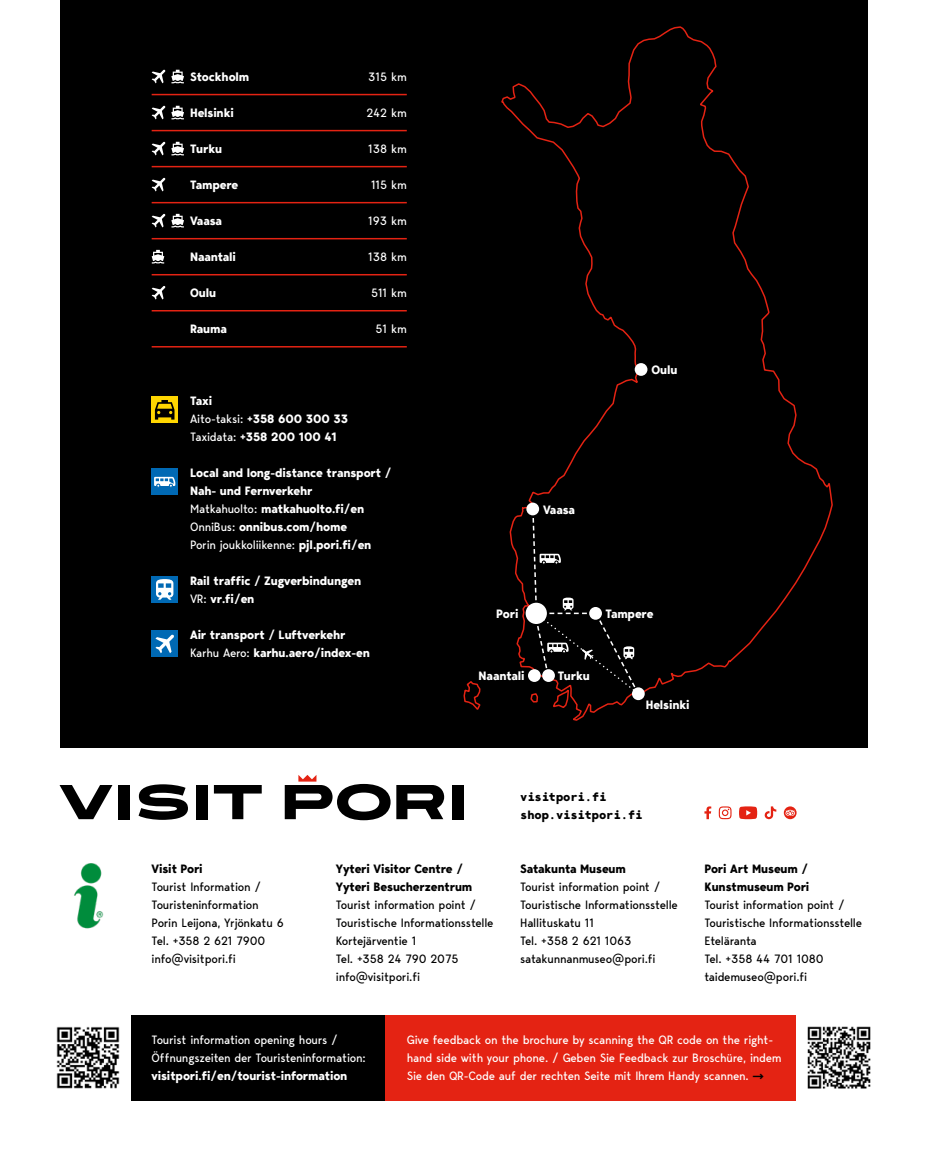
<style>
.page{position:relative;width:927px;height:1149px;background:#fff}
.page>*{position:absolute;margin:0;border:0;box-sizing:border-box;transform-origin:0 0}
.t1{font:12px/18px "Bergen Text";letter-spacing:-.02em;color:#000}
.t2{font:700 12px/18px "Bergen Text";letter-spacing:-.015em;color:#fff}
.t3{font:12px/18px "Bergen Text";letter-spacing:-.02em;color:#fff}
.t4{font:700 12px/18px "Bergen Text";letter-spacing:-.015em;color:#000}
.t5{font:700 12px/18px "Bergen Mono";letter-spacing:-.01em;color:#000}
.s1{font-weight:400}
.s2{font-weight:700;color:#000}
</style>
<div class="page">
<div style="left:60px;top:0;width:807px;height:747px;background:#000"></div>
<div style="left:452px;top:784px;width:11px;height:35px;background:#000"></div>
<svg style="left:285px;top:775px;width:159px;height:45px"></svg>
<div style="left:119px;top:784px;width:11px;height:35px;background:#000"></div>
<div style="left:196px;top:784px;width:11px;height:35px;background:#000"></div>
<svg style="left:214px;top:785px;width:48px;height:34px"></svg>
<svg style="left:60px;top:785px;width:52px;height:34px"></svg>
<svg style="left:139px;top:784px;width:49px;height:35px"></svg>
<hr style="left:152px;top:346px;width:255px;height:1px;background:#e42313">
<hr style="left:152px;top:310px;width:255px;height:1px;background:#e42313">
<hr style="left:152px;top:274px;width:255px;height:1px;background:#e42313">
<hr style="left:152px;top:238px;width:255px;height:1px;background:#e42313">
<hr style="left:152px;top:202px;width:255px;height:1px;background:#e42313">
<hr style="left:152px;top:166px;width:255px;height:1px;background:#e42313">
<hr style="left:152px;top:130px;width:255px;height:1px;background:#e42313">
<hr style="left:152px;top:94px;width:255px;height:1px;background:#e42313">
<div style="left:152px;top:396px;width:26px;height:27px;background:#ffd600"></div>
<svg style="left:155px;top:400px;width:19px;height:19px"></svg>
<div style="left:152px;top:468px;width:26px;height:27px;background:#0069b4"></div>
<div style="left:152px;top:576px;width:26px;height:27px;background:#0069b4"></div>
<svg style="left:156px;top:579px;width:17px;height:20px"></svg>
<div style="left:152px;top:630px;width:26px;height:27px;background:#0069b4"></div>
<svg style="left:155px;top:634px;width:19px;height:19px"></svg>
<svg style="left:152px;top:178px;width:13px;height:13px"></svg>
<svg style="left:152px;top:214px;width:13px;height:13px"></svg>
<svg style="left:152px;top:286px;width:13px;height:13px"></svg>
<svg style="left:152px;top:142px;width:13px;height:13px"></svg>
<svg style="left:152px;top:106px;width:13px;height:13px"></svg>
<svg style="left:152px;top:70px;width:13px;height:13px"></svg>
<svg style="left:765px;top:806px;width:11px;height:13px"></svg>
<svg style="left:719px;top:806px;width:13px;height:13px"></svg>
<svg style="left:739px;top:806px;width:18px;height:13px"></svg>
<svg style="left:704px;top:806px;width:7px;height:13px"></svg>
<svg style="left:784px;top:806px;width:13px;height:13px"></svg>
<div style="left:130px;top:1014px;width:256px;height:85px;background:#000"></div>
<div style="left:386px;top:1014px;width:411px;height:85px;background:#e42313"></div>
<img style="left:56px;top:1026px;width:64px;height:63px">
<img style="left:807px;top:1026px;width:64px;height:63px">
<svg style="left:154px;top:476px;width:21px;height:11px"></svg>
<svg style="left:463px;top:26px;width:370px;height:695px"></svg>
<div style="left:632px;top:687px;width:13px;height:13px;background:#fff;border-radius:50%"></div>
<div style="left:528px;top:669px;width:13px;height:12px;background:#fff;border-radius:50%"></div>
<div style="left:526px;top:502px;width:13px;height:13px;background:#fff;border-radius:50%"></div>
<div style="left:635px;top:363px;width:12px;height:13px;background:#fff;border-radius:50%"></div>
<div style="left:526px;top:602px;width:21px;height:21px;background:#fff;border-radius:50%"></div>
<svg style="left:532px;top:516px;width:108px;height:179px"></svg>
<img style="left:74px;top:863px;width:30px;height:66px">
<svg style="left:171px;top:214px;width:13px;height:14px"></svg>
<svg style="left:152px;top:250px;width:12px;height:14px"></svg>
<svg style="left:171px;top:142px;width:13px;height:14px"></svg>
<svg style="left:171px;top:106px;width:13px;height:14px"></svg>
<svg style="left:171px;top:70px;width:13px;height:14px"></svg>
<p class="t2" style="left:190px;top:67px;width:61px">Stockholm</p>
<p class="t3" style="left:368px;top:67px;width:40px">315 km</p>
<p class="t2" style="left:190px;top:103px;width:45px">Helsinki</p>
<p class="t3" style="left:366px;top:103px;width:42px">242 km</p>
<p class="t2" style="left:190px;top:139px;width:34px">Turku</p>
<p class="t3" style="left:368px;top:139px;width:40px">138 km</p>
<p class="t2" style="left:190px;top:175px;width:50px">Tampere</p>
<p class="t3" style="left:371px;top:175px;width:37px">115 km</p>
<p class="t2" style="left:190px;top:211px;width:34px">Vaasa</p>
<p class="t3" style="left:368px;top:211px;width:40px">193 km</p>
<p class="t2" style="left:190px;top:247px;width:47px">Naantali</p>
<p class="t3" style="left:368px;top:247px;width:40px">138 km</p>
<p class="t2" style="left:190px;top:283px;width:28px">Oulu</p>
<p class="t3" style="left:371px;top:283px;width:37px">511 km</p>
<p class="t2" style="left:190px;top:319px;width:38px">Rauma</p>
<p class="t3" style="left:376px;top:319px;width:33px">51 km</p>
<p class="t2" style="left:190px;top:391px;width:159px">Taxi<br><span class="s1">Aito-taksi:</span> +358 600 300 33<br><span class="s1">Taxidata:</span> +358 200 100 41</p>
<p class="t2" style="left:190px;top:463px;width:203px">Local and long-distance transport /<br>Nah- und Fernverkehr<br><span class="s1">Matkahuolto:</span> matkahuolto.fi/en<br><span class="s1">OnniBus:</span> onnibus.com/home<br><span class="s1">Porin joukkoliikenne:</span> pjl.pori.fi/en</p>
<p class="t2" style="left:190px;top:571px;width:173px">Rail traffic / Zugverbindungen<br><span class="s1">VR:</span> vr.fi/en</p>
<p class="t2" style="left:190px;top:625px;width:181px">Air transport / Luftverkehr<br><span class="s1">Karhu Aero:</span> karhu.aero/index-en</p>
<p class="t2" style="left:543px;top:500px;width:34px">Vaasa</p>
<p class="t2" style="left:651px;top:360px;width:28px">Oulu</p>
<p class="t2" style="left:496px;top:604px;width:24px">Pori</p>
<p class="t2" style="left:605px;top:604px;width:50px">Tampere</p>
<p class="t2" style="left:479px;top:666px;width:47px">Naantali</p>
<p class="t2" style="left:558px;top:666px;width:34px">Turku</p>
<p class="t2" style="left:646px;top:695px;width:45px">Helsinki</p>
<p class="t4" style="left:152px;top:859px;width:53px">Visit Pori</p>
<p class="t1" style="left:152px;top:877px;width:134px">Tourist Information /<br>Touristeninformation<br>Porin Leijona, Yrjönkatu 6<br>Tel. +358 2 621 7900 info@visitpori.fi</p>
<p class="t4" style="left:336px;top:859px;width:138px">Yyteri Visitor Centre /<br>Yyteri Besucherzentrum</p>
<p class="t1" style="left:336px;top:895px;width:159px">Tourist information point /<br>Touristische Informationsstelle<br>Kortejärventie 1<br>Tel. +358 24 790 2075 info@visitpori.fi</p>
<p class="t5" style="left:520px;top:787px;width:124px">visitpori.fi shop.visitpori.fi</p>
<p class="t4" style="left:520px;top:859px;width:107px">Satakunta Museum</p>
<p class="t1" style="left:520px;top:877px;width:159px">Tourist information point /<br>Touristische Informationsstelle<br>Hallituskatu 11<br>Tel. +358 2 621 1063 satakunnanmuseo@pori.fi</p>
<p class="t4" style="left:704px;top:859px;width:106px">Pori Art Museum /<br>Kunstmuseum Pori</p>
<p class="t1" style="left:704px;top:895px;width:159px">Tourist information point /<br>Touristische Informationsstelle<br>Eteläranta<br>Tel. +358 44 701 1080 taidemuseo@pori.fi</p>
<p class="t3" style="left:152px;top:1030px;width:216px">Tourist information opening hours /<br>Öffnungszeiten der Touristeninformation:</p>
<p class="t2" style="left:152px;top:1066px;width:197px">visitpori.fi/en/tourist-information</p>
<p class="t3" style="left:407px;top:1030px;width:376px">Give feedback on the brochure by scanning the QR code on the right&shy;hand side with your phone. / Geben Sie Feedback zur Broschüre, indem<br>Sie den QR-Code auf der rechten Seite mit Ihrem Handy scannen. <span class="s2">→</span></p>
</div>
